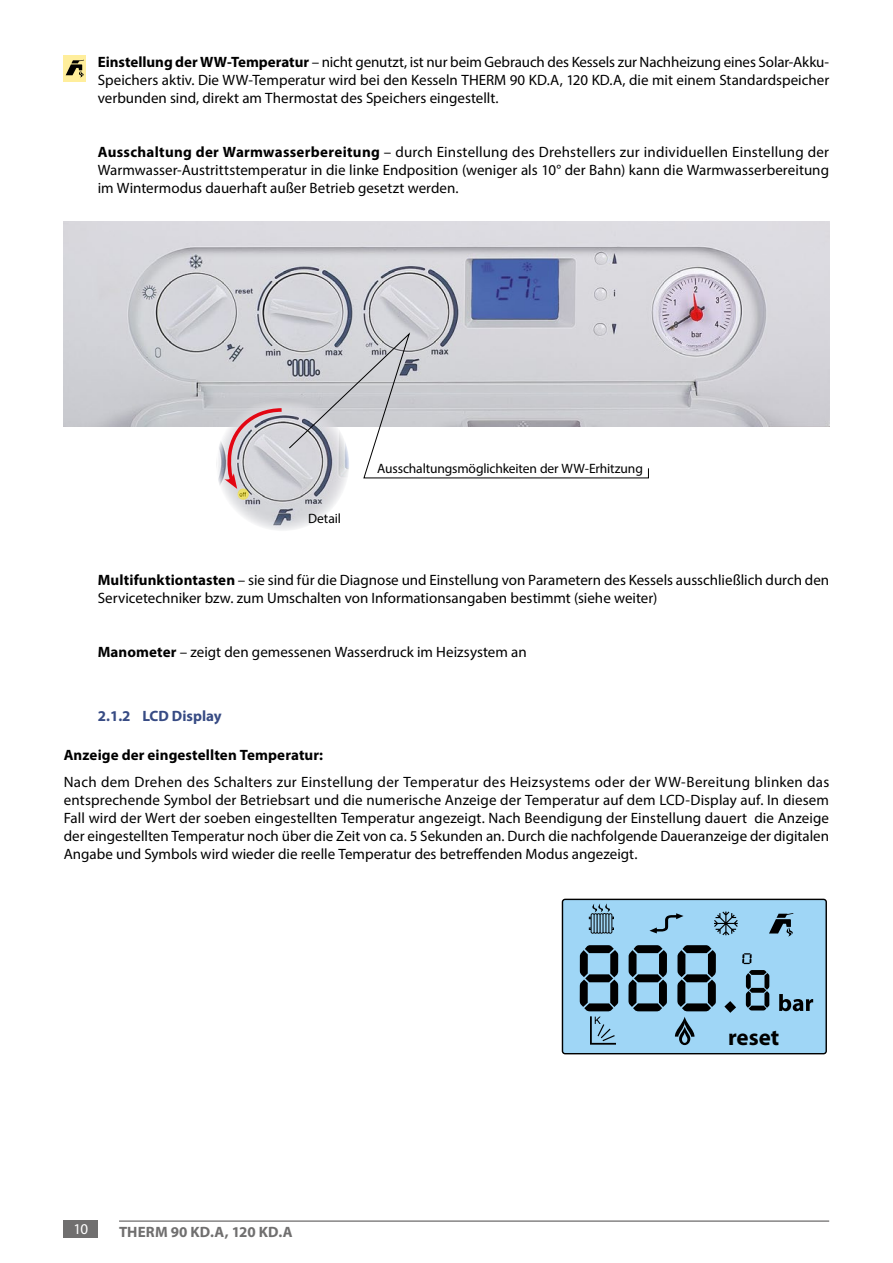
<style>
.page{position:relative;width:893px;height:1263px;background:#fff}
.page>*{position:absolute;margin:0;border:0;box-sizing:border-box;transform-origin:0 0}
.t1{font:700 22.95px "Myriad Pro";color:#000}
.t2{font:15px/18px "Myriad Pro";color:#000;text-align:justify}
.t3{font:700 15px "Myriad Pro";letter-spacing:.005em;color:#000}
.t4{font:700 15px "Myriad Pro";letter-spacing:.01em;color:#706f6f}
.t5{font:700 15px "Myriad Pro";color:#374b84}
.t6{font:15px "Myriad Pro";color:#fff}
.t7{font:13.5px "Myriad Pro";letter-spacing:-.01em;color:#000}
.s1{font-weight:700}
</style>
<div class="page">
<div style="left:64px;top:1220px;width:34px;height:17px;background:#706f6f"></div>
<hr style="left:119px;top:1220px;width:710px;height:2px;background:#706f6f">
<svg style="left:562px;top:899px;width:265px;height:155px;background:#83b1cb"></svg>
<div style="left:64px;top:55px;width:22px;height:27px;background:#ffee9c"></div>
<svg style="left:66px;top:60px;width:18px;height:18px"></svg>
<img style="left:64px;top:221px;width:765px;height:206px">
<img style="left:216px;top:398px;width:133px;height:133px;border-radius:67px">
<svg style="left:289px;top:332px;width:360px;height:146px"></svg>
<svg style="left:224px;top:406px;width:61px;height:83px;background:#cdbbc1"></svg>
<svg style="left:238px;top:488px;width:11px;height:12px"></svg>
<p class="t2" style="left:98px;top:52px;width:733px"><span class="s1">Einstellung der WW-Temperatur</span> – nicht genutzt, ist nur beim Gebrauch des Kessels zur Nachheizung eines Solar-Akku-Speichers aktiv. Die WW-Temperatur wird bei den Kesseln THERM 90 KD.A, 120 KD.A, die mit einem Standardspeicher verbunden sind, direkt am Thermostat des Speichers eingestellt.</p>
<p class="t2" style="left:98px;top:142px;width:733px"><span class="s1">Ausschaltung der Warmwasserbereitung</span> – durch Einstellung des Drehstellers zur individuellen Einstellung der Warmwasser-Austrittstemperatur in die linke Endposition (weniger als 10° der Bahn) kann die Warmwasserbereitung im Wintermodus dauerhaft außer Betrieb gesetzt werden.</p>
<p class="t7" style="left:308px;top:510px;width:34px">Detail</p>
<p class="t7" style="left:377px;top:460px;width:267px">Ausschaltungsmöglichkeiten der WW-Erhitzung</p>
<p class="t2" style="left:98px;top:571px;width:733px"><span class="s1">Multifunktiontasten</span> – sie sind für die Diagnose und Einstellung von Parametern des Kessels ausschließlich durch den<br>Servicetechniker bzw. zum Umschalten von Informationsangaben bestimmt (siehe weiter)</p>
<p class="t2" style="left:98px;top:643px;width:430px"><span class="s1">Manometer</span> – zeigt den gemessenen Wasserdruck im Heizsystem an</p>
<p class="t5" style="left:98px;top:706px;width:125px">2.1.2 LCD Display</p>
<p class="t3" style="left:64px;top:745px;width:261px">Anzeige der eingestellten Temperatur:</p>
<p class="t2" style="left:64px;top:772px;width:767px">Nach dem Drehen des Schalters zur Einstellung der Temperatur des Heizsystems oder der WW-Bereitung blinken das entsprechende Symbol der Betriebsart und die numerische Anzeige der Temperatur auf dem LCD-Display auf. In diesem Fall wird der Wert der soeben eingestellten Temperatur angezeigt. Nach Beendigung der Einstellung dauert die Anzeige der eingestellten Temperatur noch über die Zeit von ca. 5 Sekunden an. Durch die nachfolgende Daueranzeige der digitalen Angabe und Symbols wird wieder die reelle Temperatur des betreffenden Modus angezeigt.</p>
<p class="t6" style="left:73px;top:1220px;width:16px">10</p>
<p class="t4" style="left:119px;top:1222px;width:175px">THERM 90 KD.A, 120 KD.A</p>
<h1 class="t1" style="left:728px;top:1022px;width:53px">reset</h1>
</div>
